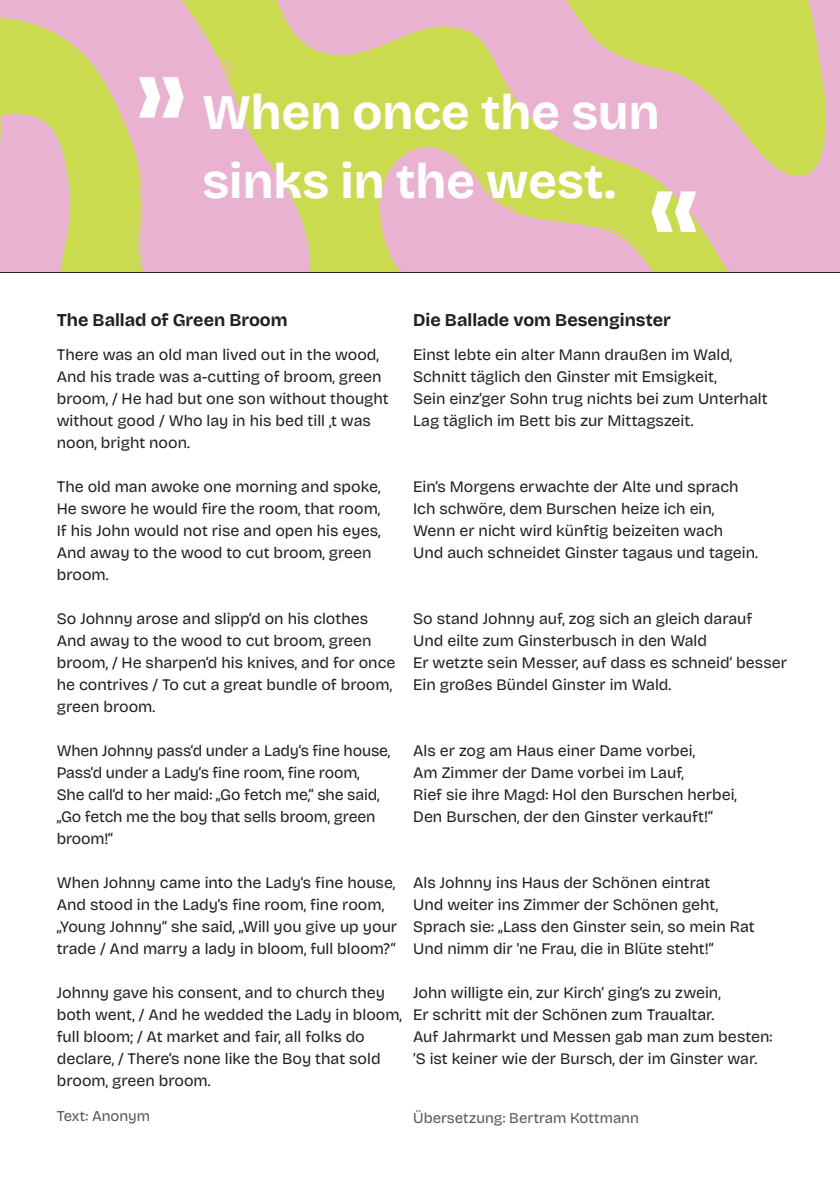
<style>
.page{position:relative;width:840px;height:1191px;background:#fff}
.page>*{position:absolute;margin:0;border:0;box-sizing:border-box;transform-origin:0 0}
.Text_Lied{font:700 109.2px "Bricolage Grotesque 24 pt";color:#fff}
.Text_Lied-2{font:700 49.6px/68.2px "Bricolage Grotesque 24 pt";color:#fff}
.Texte__Untertitel{font:700 18px "Bricolage Grotesque 24 pt";color:#231f20}
.Text_Lied-3{font:16px/22px "Bricolage Grotesque 24 pt";color:#231f20}
.Texte_Quelle{font:15px "Bricolage Grotesque 24 pt";color:#57585a}
</style>
<div class="page">
<svg style="left:0;top:0;width:216px;height:113px;background:#dec1a1"></svg>
<svg style="left:0;top:113px;width:216px;height:159px;background:#dec0a4"></svg>
<svg style="left:177px;top:0;width:12px;height:5px"></svg>
<svg style="left:194px;top:12px;width:11px;height:18px"></svg>
<svg style="left:216px;top:0;width:623px;height:272px;background:#d9c68f"></svg>
<hr style="left:0;top:272px;width:839px;height:1px;background:#231f20">
<p class="Text_Lied" style="left:136px;top:3px;width:52px">»</p>
<p class="Text_Lied-2" style="left:202px;top:76px;width:458px">When once the sun sinks in the west.</p>
<p class="Text_Lied" style="left:698px;top:306px;width:52px;rotate:-180deg">»</p>
<p class="Texte__Untertitel" style="left:57px;top:306px;width:232px">The Ballad of Green Broom</p>
<p class="Text_Lied-3" style="left:57px;top:342px;width:323px">There was an old man lived out in the wood,</p>
<p class="Text_Lied-3" style="left:57px;top:364px;width:333px">And his trade was a-cutting of broom, green broom, / He had but one son without thought without good / Who lay in his bed till ‚t was noon, bright noon.</p>
<p class="Text_Lied-3" style="left:57px;top:474px;width:325px">The old man awoke one morning and spoke,</p>
<p class="Text_Lied-3" style="left:57px;top:496px;width:325px">He swore he would fire the room, that room,</p>
<p class="Text_Lied-3" style="left:57px;top:518px;width:325px">If his John would not rise and open his eyes,</p>
<p class="Text_Lied-3" style="left:57px;top:540px;width:316px">And away to the wood to cut broom, green broom.</p>
<p class="Text_Lied-3" style="left:57px;top:606px;width:313px">So Johnny arose and slipp‘d on his clothes</p>
<p class="Text_Lied-3" style="left:57px;top:628px;width:340px">And away to the wood to cut broom, green broom, / He sharpen‘d his knives, and for once he contrives / To cut a great bundle of broom, green broom.</p>
<p class="Text_Lied-3" style="left:57px;top:738px;width:335px">When Johnny pass‘d under a Lady‘s fine house,</p>
<p class="Text_Lied-3" style="left:57px;top:760px;width:304px">Pass‘d under a Lady‘s fine room, fine room,</p>
<p class="Text_Lied-3" style="left:57px;top:782px;width:324px">She call‘d to her maid: „Go fetch me,“ she said,</p>
<p class="Text_Lied-3" style="left:57px;top:804px;width:320px">„Go fetch me the boy that sells broom, green broom!“</p>
<p class="Text_Lied-3" style="left:57px;top:870px;width:340px">When Johnny came into the Lady‘s fine house,</p>
<p class="Text_Lied-3" style="left:57px;top:892px;width:328px">And stood in the Lady‘s fine room, fine room,</p>
<p class="Text_Lied-3" style="left:57px;top:914px;width:342px">„Young Johnny“ she said, „Will you give up your trade / And marry a lady in bloom, full bloom?“</p>
<p class="Text_Lied-3" style="left:57px;top:980px;width:346px">Johnny gave his consent, and to church they both went, / And he wedded the Lady in bloom, full bloom; / At market and fair, all folks do declare, / There‘s none like the Boy that sold broom, green broom.</p>
<p class="Texte_Quelle" style="left:57px;top:1104px;width:95px">Text: Anonym</p>
<p class="Texte__Untertitel" style="left:413px;top:306px;width:259px">Die Ballade vom Besenginster</p>
<p class="Text_Lied-3" style="left:413px;top:342px;width:320px">Einst lebte ein alter Mann draußen im Wald,</p>
<p class="Text_Lied-3" style="left:413px;top:364px;width:305px">Schnitt täglich den Ginster mit Emsigkeit,</p>
<p class="Text_Lied-3" style="left:413px;top:386px;width:356px">Sein einz‘ger Sohn trug nichts bei zum Unterhalt</p>
<p class="Text_Lied-3" style="left:413px;top:408px;width:282px">Lag täglich im Bett bis zur Mittagszeit.</p>
<p class="Text_Lied-3" style="left:413px;top:474px;width:327px">Ein’s Morgens erwachte der Alte und sprach</p>
<p class="Text_Lied-3" style="left:413px;top:496px;width:302px">Ich schwöre, dem Burschen heize ich ein,</p>
<p class="Text_Lied-3" style="left:413px;top:518px;width:311px">Wenn er nicht wird künftig beizeiten wach</p>
<p class="Text_Lied-3" style="left:413px;top:540px;width:346px">Und auch schneidet Ginster tagaus und tagein.</p>
<p class="Text_Lied-3" style="left:413px;top:606px;width:340px">So stand Johnny auf, zog sich an gleich darauf</p>
<p class="Text_Lied-3" style="left:413px;top:628px;width:295px">Und eilte zum Ginsterbusch in den Wald</p>
<p class="Text_Lied-3" style="left:413px;top:650px;width:375px">Er wetzte sein Messer, auf dass es schneid‘ besser</p>
<p class="Text_Lied-3" style="left:413px;top:672px;width:259px">Ein großes Bündel Ginster im Wald.</p>
<p class="Text_Lied-3" style="left:413px;top:738px;width:283px">Als er zog am Haus einer Dame vorbei,</p>
<p class="Text_Lied-3" style="left:413px;top:760px;width:272px">Am Zimmer der Dame vorbei im Lauf,</p>
<p class="Text_Lied-3" style="left:413px;top:782px;width:325px">Rief sie ihre Magd: Hol den Burschen herbei,</p>
<p class="Text_Lied-3" style="left:413px;top:804px;width:301px">Den Burschen, der den Ginster verkauft!“</p>
<p class="Text_Lied-3" style="left:413px;top:870px;width:299px">Als Johnny ins Haus der Schönen eintrat</p>
<p class="Text_Lied-3" style="left:413px;top:892px;width:306px">Und weiter ins Zimmer der Schönen geht,</p>
<p class="Text_Lied-3" style="left:413px;top:914px;width:343px">Sprach sie: „Lass den Ginster sein, so mein Rat</p>
<p class="Text_Lied-3" style="left:413px;top:936px;width:302px">Und nimm dir ’ne Frau, die in Blüte steht!“</p>
<p class="Text_Lied-3" style="left:413px;top:980px;width:309px">John willigte ein, zur Kirch’ ging’s zu zwein,</p>
<p class="Text_Lied-3" style="left:413px;top:1002px;width:302px">Er schritt mit der Schönen zum Traualtar.</p>
<p class="Text_Lied-3" style="left:413px;top:1024px;width:360px">Auf Jahrmarkt und Messen gab man zum besten:</p>
<p class="Text_Lied-3" style="left:413px;top:1046px;width:345px">’S ist keiner wie der Bursch, der im Ginster war.</p>
<p class="Texte_Quelle" style="left:413px;top:1106px;width:227px">Übersetzung: Bertram Kottmann</p>
</div>
